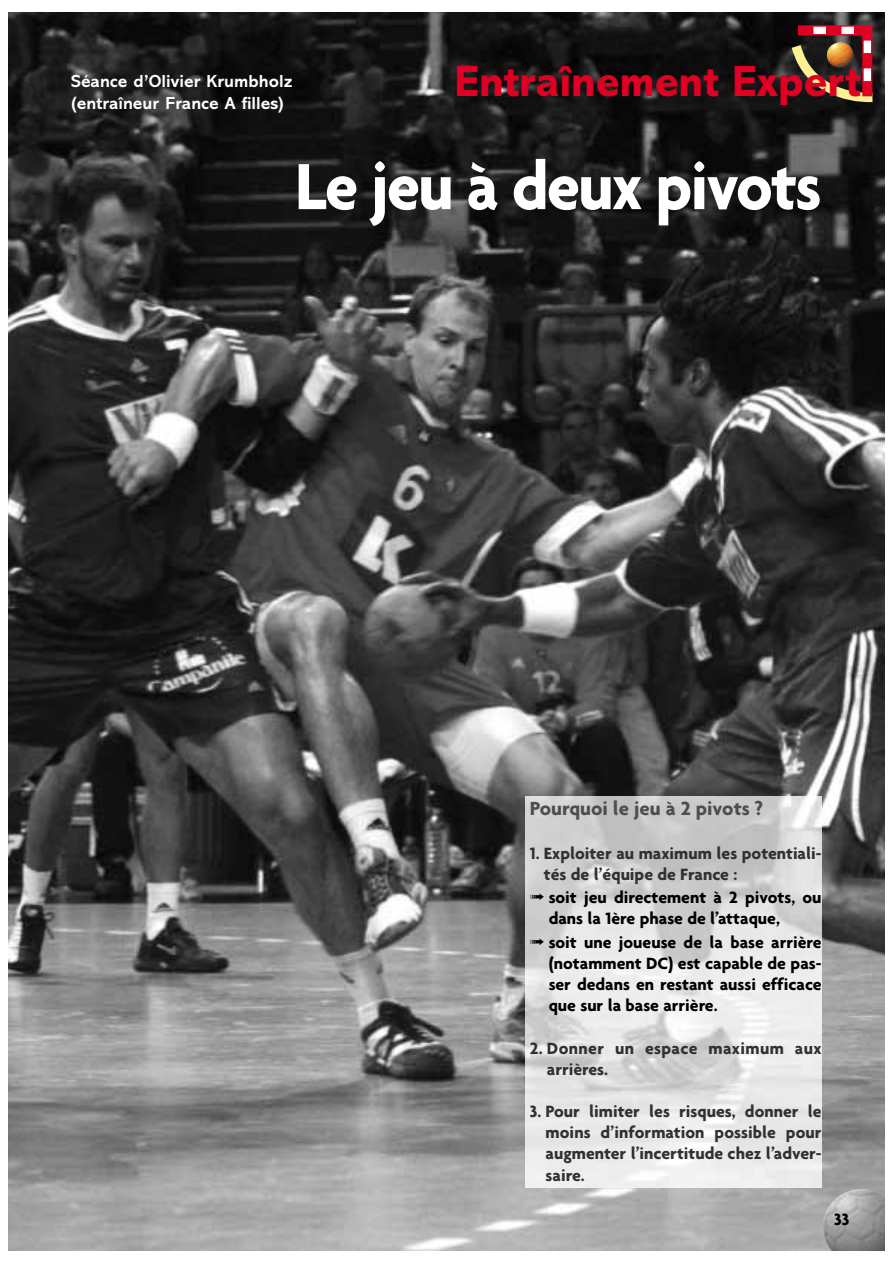
<style>
.page{position:relative;width:893px;height:1263px;background:#fff}
.page>*{position:absolute;margin:0;border:0;box-sizing:border-box;transform-origin:0 0}
.t1{font:700 70.5px "Agenda";letter-spacing:-.03em;color:#fff;scale:.95 1}
.t2{font:800 44.1px "Abadi";color:#df0023;scale:.96 1}
.t3{font:700 20.55px "Agenda";color:#4e4e4e}
.t4{font:700 17.7px/21.1px "Agenda";color:#000}
.t5{font:700 17.7px/21.1px "Agenda";color:#313131}
.t6{font:700 17.7px/21.1px "Abadi";color:#fff}
.t7{font:700 17.7px/21.1px "Agenda";letter-spacing:.02em;color:#313131}
.s1{font-family:"Monotype Sorts";font-weight:400}
</style>
<div class="page">
<img style="left:9px;top:13px;width:875px;height:1237px">
<img style="left:525px;top:796px;width:296px;height:392px">
<svg style="left:784px;top:35px;width:98px;height:70px;background:#413d2f"></svg>
<div style="left:862px;top:25px;width:10px;height:16px;background:#df0023;border:1px solid #df0023"></div>
<div style="left:862px;top:39px;width:10px;height:16px;background:#fff;border:1px solid #df0023"></div>
<div style="left:862px;top:53px;width:10px;height:16px;background:#df0023;border:1px solid #df0023"></div>
<div style="left:862px;top:81px;width:10px;height:15px;background:#df0023;border:1px solid #df0023"></div>
<div style="left:862px;top:67px;width:10px;height:15px;background:#fff;border:1px solid #df0023"></div>
<div style="left:853px;top:25px;width:16px;height:10px;background:#df0023;border:1px solid #df0023"></div>
<div style="left:839px;top:25px;width:16px;height:10px;background:#fff;border:1px solid #df0023"></div>
<div style="left:826px;top:25px;width:15px;height:10px;background:#df0023;border:1px solid #df0023"></div>
<div style="left:811px;top:25px;width:16px;height:10px;background:#fff;border:1px solid #df0023"></div>
<div style="left:798px;top:25px;width:15px;height:10px;background:#df0023;border:1px solid #df0023"></div>
<img style="left:826px;top:42px;width:27px;height:26px;border-radius:50%">
<img style="left:822px;top:1189px;width:62px;height:61px">
<p class="t6" style="left:71px;top:74px;width:223px">Séance d’Olivier Krumbholz (entraîneur France A filles)</p>
<h2 class="t2" style="left:454px;top:64px;width:424px">Entraînement Expert</h2>
<h1 class="t1" style="left:295px;top:144px;width:556px">Le jeu à deux pivots</h1>
<p class="t3" style="left:529px;top:796px;width:235px">Pourquoi le jeu à 2 pivots ?</p>
<p class="t5" style="left:544px;top:842px;width:279px;text-indent:-14px">1. Exploiter au maximum les potentiali&shy;tés de l’équipe de France :</p>
<p class="t4" style="left:548px;top:887px;width:274px;text-indent:-19px"><span class="s1">➟</span> soit jeu directement à 2 pivots, ou dans la 1ère phase de l’attaque,</p>
<p class="t4" style="left:548px;top:931px;width:274px;text-align:justify;text-indent:-19px"><span class="s1">➟</span> soit une joueuse de la base arrière (notamment DC) est capable de pas&shy;ser dedans en restant aussi efficace que sur la base arrière.</p>
<p class="t7" style="left:547px;top:1037px;width:276px;text-indent:-17px">2. Donner un espace maximum aux arrières.</p>
<p class="t5" style="left:545px;top:1100px;width:277px;text-align:justify;text-indent:-16px">3. Pour limiter les risques, donner le moins d’information possible pour augmenter l’incertitude chez l’adver&shy;saire.</p>
<p class="t4" style="left:834px;top:1208px;width:17px">33</p>
</div>
